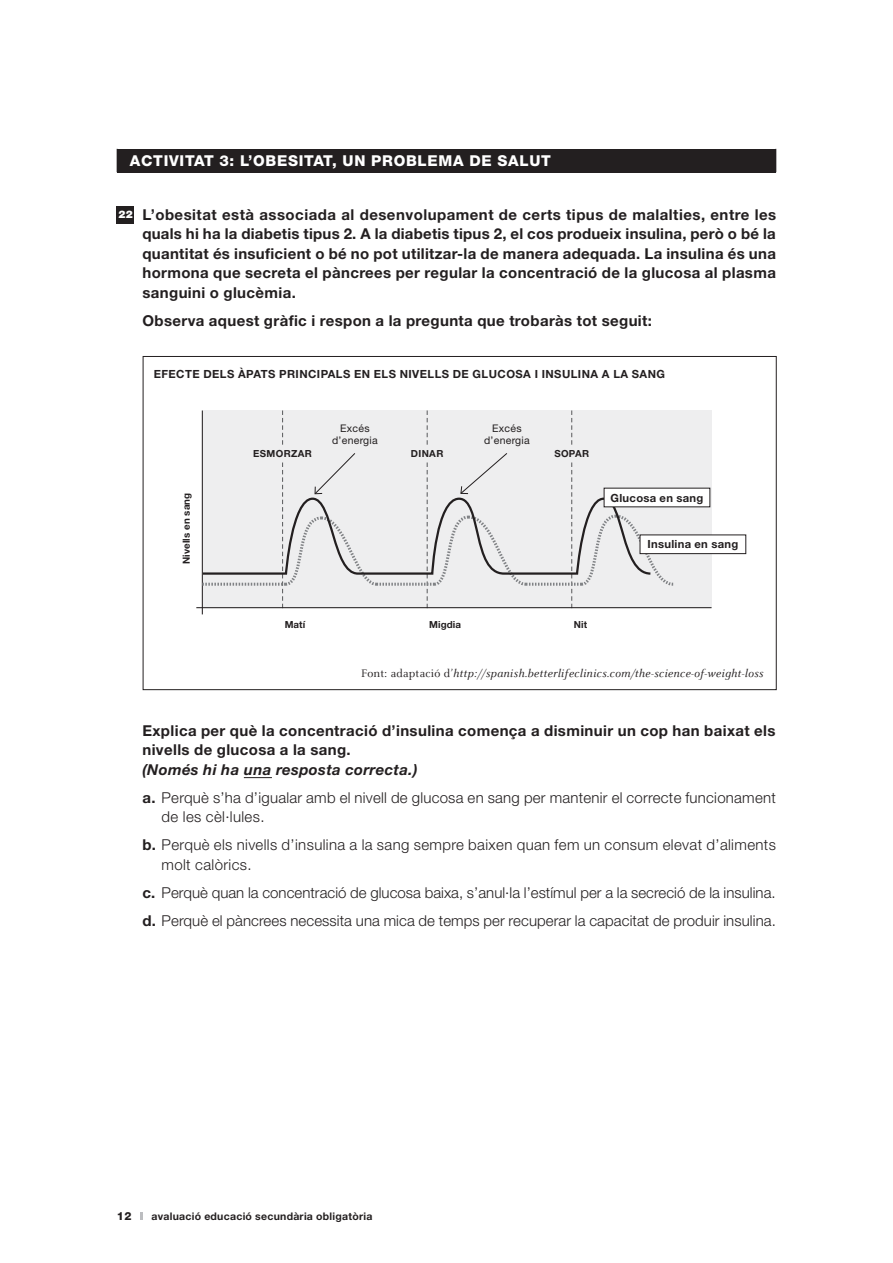
<style>
.page{position:relative;width:893px;height:1263px;background:#fff}
.page>*{position:absolute;margin:0;border:0;box-sizing:border-box;transform-origin:0 0}
.PREGUNTA_CATALÀ_ESO{font:700 15px/19.5px "Helvetica Neue";letter-spacing:.025em;color:#231f20;text-align:justify}
.OPCIONS_RESPOSTA_CAT{font:300 15px/19.5px "Helvetica Neue";letter-spacing:.015em;color:#231f20}
.ACTIVITAT_TITOL_ESO{font:800 15px "Helvetica Neue";letter-spacing:.05em;color:#fff}
.PREGUNTA_CATALÀ_ESO-2{font:italic 700 15px "Helvetica Neue";letter-spacing:.025em;color:#231f20}
.t1{font:italic 12px "Celeste";letter-spacing:.025em;color:#231f20}
.t2{font:700 11.25px "Helvetica Neue";letter-spacing:.04em;color:#231f20}
.t3{font:800 11.25px "Helvetica Neue";color:#231f20}
.t4{font:700 10.5px "Helvetica Neue";letter-spacing:.025em;color:#231f20}
.t5{font:10.5px/12px "Helvetica Neue";letter-spacing:.025em;color:#231f20;text-align:center}
.t6{font:900 10.5px "Helvetica Neue";color:#fff}
.t7{font:700 9.75px "Helvetica Neue";letter-spacing:.01em;color:#231f20}
.t8{font:700 9.75px "Helvetica Neue";letter-spacing:.035em;color:#231f20}
.s1{font-style:normal}
.s2{font-weight:700}
</style>
<div class="page">
<svg style="left:140px;top:1212px;width:3px;height:8px"></svg>
<svg style="left:244px;top:777px;width:28px;height:1px"></svg>
<div style="left:117px;top:149px;width:659px;height:23px;background:#231f20"></div>
<svg style="left:776px;top:149px;width:1px;height:23px"></svg>
<div style="left:117px;top:206px;width:17px;height:17px;background:#231f20"></div>
<div style="left:203px;top:410px;width:508px;height:198px;background:#eeeeef"></div>
<hr style="left:202px;top:410px;width:1px;height:204px;background:#231f20">
<hr style="left:196px;top:607px;width:515px;height:1px;background:#231f20">
<svg style="left:199px;top:410px;width:477px;height:198px"></svg>
<div style="left:604px;top:488px;width:106px;height:19px;background:#fff"></div>
<div style="left:640px;top:535px;width:106px;height:19px;background:#fff"></div>
<div style="left:640px;top:535px;width:106px;height:19px;border:1px solid #231f20"></div>
<p class="ACTIVITAT_TITOL_ESO" style="left:130px;top:152px;width:422px">ACTIVITAT 3: L’OBESITAT, UN PROBLEMA DE SALUT</p>
<p class="t6" style="left:118px;top:208px;width:16px">22</p>
<p class="PREGUNTA_CATALÀ_ESO" style="left:142px;top:204px;width:635px">L’obesitat està associada al desenvolupament de certs tipus de malalties, entre les quals hi ha la diabetis tipus 2. A la diabetis tipus 2, el cos produeix insulina, però o bé la quantitat és insuficient o bé no pot utilitzar-la de manera adequada. La insulina és una hormona que secreta el pàncrees per regular la concentració de la glucosa al plasma sanguini o glucèmia.</p>
<p class="PREGUNTA_CATALÀ_ESO" style="left:142px;top:310px;width:511px">Observa aquest gràfic i respon a la pregunta que trobaràs tot seguit:</p>
<p class="t2" style="left:154px;top:367px;width:513px">EFECTE DELS ÀPATS PRINCIPALS EN ELS NIVELLS DE GLUCOSA I INSULINA A LA SANG</p>
<p class="t7" style="left:180px;top:564px;width:73px;rotate:-90deg">Nivells en sang</p>
<p class="t8" style="left:253px;top:448px;width:60px">ESMORZAR</p>
<p class="t5" style="left:332px;top:422px;width:47px">Excés d’energia</p>
<p class="t5" style="left:484px;top:422px;width:47px">Excés d’energia</p>
<p class="t7" style="left:411px;top:448px;width:34px">DINAR</p>
<p class="t7" style="left:554px;top:448px;width:36px">SOPAR</p>
<p class="t2" style="left:611px;top:491px;width:94px">Glucosa en sang</p>
<p class="t2" style="left:648px;top:537px;width:92px">Insulina en sang</p>
<p class="t7" style="left:285px;top:618px;width:22px">Matí</p>
<p class="t7" style="left:429px;top:618px;width:33px">Migdia</p>
<p class="t7" style="left:574px;top:618px;width:15px">Nit</p>
<p class="t1" style="left:361px;top:667px;width:404px"><span class="s1">Font: adaptació d’</span>http://spanish.betterlifeclinics.com/the-science-of-weight-loss</p>
<p class="PREGUNTA_CATALÀ_ESO" style="left:142px;top:720px;width:634px">Explica per què la concentració d’insulina comença a disminuir un cop han baixat els nivells de glucosa a la sang.</p>
<p class="PREGUNTA_CATALÀ_ESO-2" style="left:142px;top:760px;width:276px">(Només hi ha una resposta correcta.)</p>
<p class="OPCIONS_RESPOSTA_CAT" style="left:162px;top:787px;width:616px;text-indent:-19px"><span class="s2">a.</span> Perquè s’ha d’igualar amb el nivell de glucosa en sang per mantenir el correcte funcionament de les cèl·lules.</p>
<p class="OPCIONS_RESPOSTA_CAT" style="left:162px;top:835px;width:616px;text-indent:-19px"><span class="s2">b.</span> Perquè els nivells d’insulina a la sang sempre baixen quan fem un consum elevat d’aliments molt calòrics.</p>
<p class="OPCIONS_RESPOSTA_CAT" style="left:142px;top:882px;width:635px"><span class="s2">c.</span> Perquè quan la concentració de glucosa baixa, s’anul·la l’estímul per a la secreció de la insulina.</p>
<p class="OPCIONS_RESPOSTA_CAT" style="left:142px;top:910px;width:635px"><span class="s2">d.</span> Perquè el pàncrees necessita una mica de temps per recuperar la capacitat de produir insulina.</p>
<p class="t3" style="left:117px;top:1209px;width:16px">12</p>
<p class="t4" style="left:151px;top:1210px;width:222px">avaluació educació secundària obligatòria</p>
</div>
